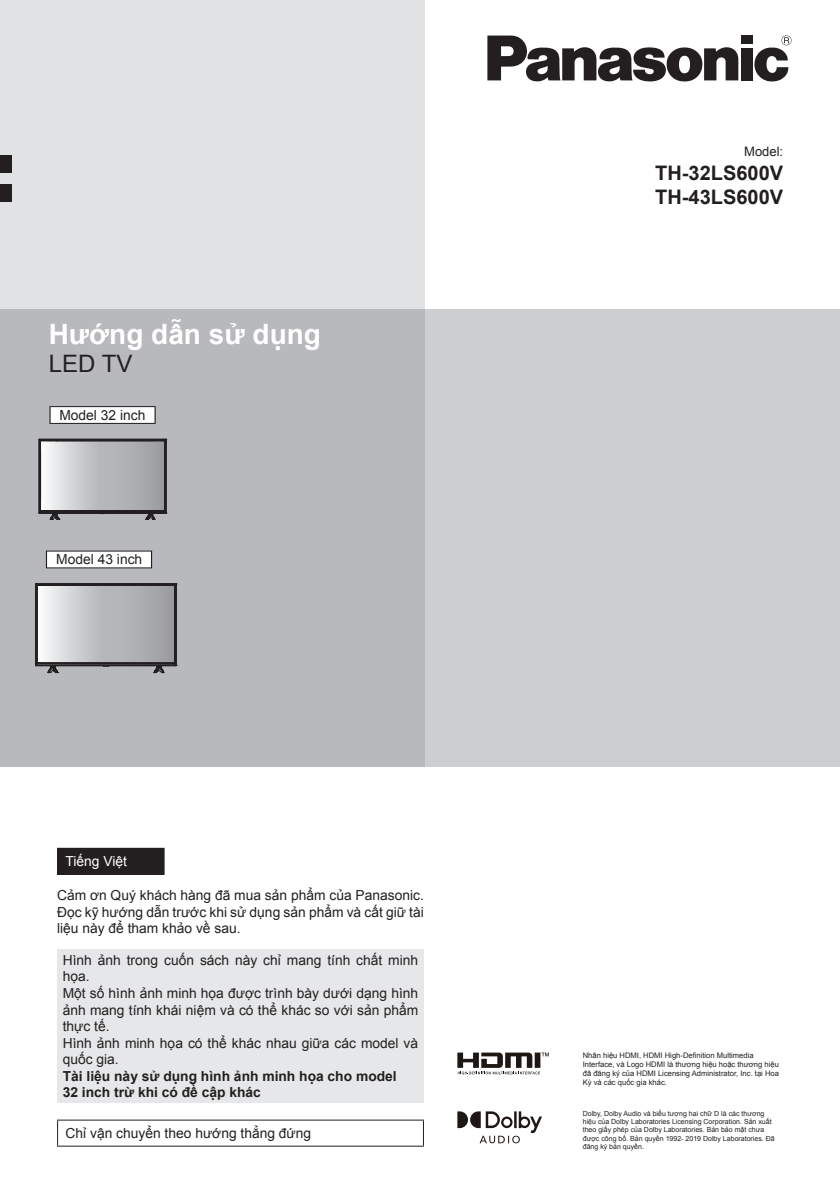
<style>
.page{position:relative;width:840px;height:1191px;background:#fff}
.page>*{position:absolute;margin:0;border:0;box-sizing:border-box;transform-origin:0 0}
.t1{font:700 28px "Arial";color:#fff}
.t2{font:24px "Arial";color:#231f20}
.t3{font:700 20px/24px "Arial";color:#231f20}
.t4{font:13.8px/16.6px "Arial";color:#231f20;text-align:justify}
.t5{font:700 13.8px/16.6px "Arial";color:#231f20}
.t6{font:13.8px "Arial";color:#fff}
.t7{font:13px "Arial";color:#231f20}
.t8{font:7.6px/9.2px "Arial";color:#231f20}
.t9{font:7px/8.4px "Arial";color:#231f20}
</style>
<div class="page">
<div style="left:424px;top:309px;width:415px;height:457px;background:#cdced0"></div>
<div style="left:0;top:0;width:424px;height:766px;background:#e1e2e4"></div>
<div style="left:0;top:309px;width:424px;height:457px;background:#b8b9bc"></div>
<div style="left:0;top:156px;width:11px;height:17px;background:#231f20"></div>
<div style="left:0;top:184px;width:11px;height:18px;background:#231f20"></div>
<div style="left:740px;top:36px;width:12px;height:8px;background:#231f20"></div>
<div style="left:740px;top:48px;width:12px;height:32px;background:#231f20"></div>
<svg style="left:487px;top:36px;width:251px;height:46px"></svg>
<svg style="left:754px;top:35px;width:37px;height:47px"></svg>
<svg style="left:49px;top:406px;width:107px;height:18px"></svg>
<div style="left:51px;top:407px;width:103px;height:16px;background:#fff"></div>
<svg style="left:39px;top:439px;width:128px;height:81px"></svg>
<svg style="left:46px;top:550px;width:106px;height:18px"></svg>
<div style="left:47px;top:551px;width:104px;height:16px;background:#fff"></div>
<svg style="left:35px;top:583px;width:142px;height:90px"></svg>
<div style="left:58px;top:848px;width:106px;height:26px;background:#231f20"></div>
<hr style="left:57px;top:847px;width:107px;height:1px;background:#231f20">
<svg style="left:57px;top:848px;width:1px;height:26px"></svg>
<hr style="left:57px;top:874px;width:107px;height:1px;background:#231f20">
<div style="left:57px;top:949px;width:366px;height:154px;background:#e6e7e9"></div>
<hr style="left:57px;top:1119px;width:366px;height:1px;background:#231f20">
<svg style="left:57px;top:1120px;width:1px;height:25px"></svg>
<hr style="left:57px;top:1145px;width:366px;height:1px;background:#231f20">
<svg style="left:457px;top:1052px;width:91px;height:22px"></svg>
<svg style="left:457px;top:1111px;width:84px;height:32px"></svg>
<h1 class="t1" style="left:49px;top:315px;width:274px">Hướng dẫn sử dụng</h1>
<h2 class="t2" style="left:49px;top:348px;width:85px">LED TV</h2>
<p class="t4" style="left:59px;top:406px;width:87px">Model 32 inch</p>
<p class="t4" style="left:56px;top:551px;width:87px">Model 43 inch</p>
<p class="t6" style="left:66px;top:852px;width:63px">Tiếng Việt</p>
<p class="t4" style="left:57px;top:887px;width:368px">Cảm ơn Quý khách hàng đã mua sản phẩm của Panasonic.<br>Đọc kỹ hướng dẫn trước khi sử dụng sản phẩm và cất giữ tài liệu này để tham khảo về sau.</p>
<p class="t4" style="left:63px;top:951px;width:357px;text-align:left">Hình ảnh trong cuốn sách này chỉ mang tính chất minh họa.<br>Một số hình ảnh minh họa được trình bày dưới dạng hình ảnh mang tính khái niệm và có thể khác so với sản phẩm thực tế.<br>Hình ảnh minh họa có thể khác nhau giữa các model và quốc gia.</p>
<p class="t5" style="left:63px;top:1068px;width:335px">Tài liệu này sử dụng hình ảnh minh họa cho model<br>32 inch trừ khi có đề cập khác</p>
<p class="t4" style="left:66px;top:1125px;width:247px">Chỉ vận chuyển theo hướng thẳng đứng</p>
<p class="t7" style="left:743px;top:142px;width:41px">Model:</p>
<h3 class="t3" style="left:655px;top:161px;width:129px">TH-32LS600V<br>TH-43LS600V</h3>
<p class="t8" style="left:582px;top:1051px;width:197px">Nhãn hiệu HDMI, HDMI High-Definition Multimedia Interface, và Logo HDMI là thương hiệu hoặc thương hiệu đã đăng ký của HDMI Licensing Administrator, Inc. tại Hoa Kỳ và các quốc gia khác.</p>
<p class="t9" style="left:582px;top:1109px;width:193px">Dolby, Dolby Audio và biểu tượng hai chữ D là các thương hiệu của Dolby Laboratories Licensing Corporation. Sản xuất theo giấy phép của Dolby Laboratories. Bản bảo mật chưa được công bố. Bản quyền 1992- 2019 Dolby Laboratories. Đã đăng ký bản quyền.</p>
</div>
